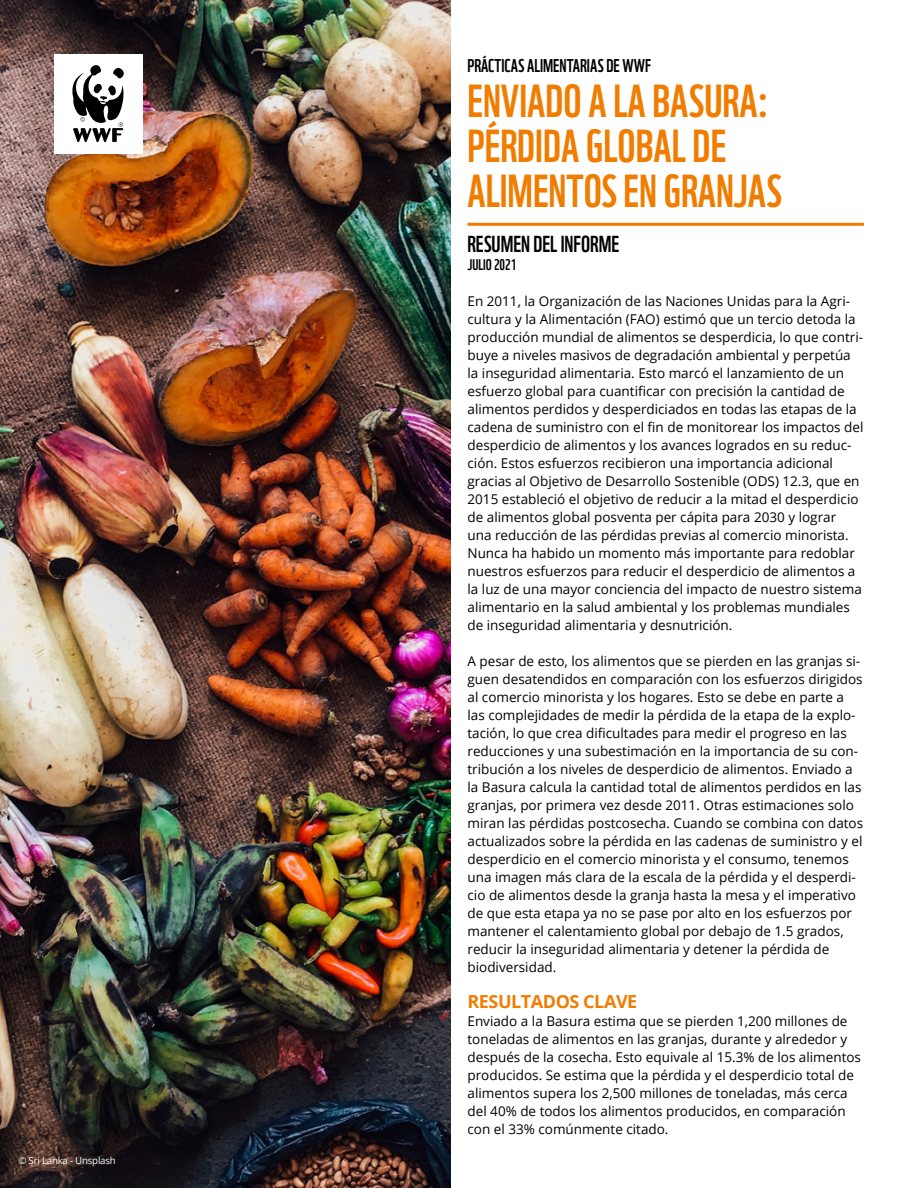
<style>
.page{position:relative;width:918px;height:1188px;background:#fff}
.page>*{position:absolute;margin:0;border:0;box-sizing:border-box;transform-origin:0 0}
.t1{font:45px/45px "WWF";color:#f07d00}
.t2{font:22.5px "WWF";color:#000}
.t3{font:18px "WWF";color:#000}
.t4{font:700 18px "Open Sans";letter-spacing:-.025em;color:#f07d00}
.t5{font:15px "WWF";color:#000}
.t6{font:13.5px/18px "Open Sans";color:#000}
.t7{font:9.75px "Open Sans";letter-spacing:-.025em;color:#fff}
</style>
<div class="page">
<img style="left:0;top:0;width:450px;height:1188px">
<div style="left:54px;top:54px;width:88px;height:99px;background:#fff"></div>
<svg style="left:72px;top:65px;width:52px;height:77px"></svg>
<hr style="left:468px;top:223px;width:396px;height:3px;background:#f07d00">
<p class="t7" style="left:18px;top:1154px;width:99px">© Sri Lanka - Unsplash</p>
<h3 class="t3" style="left:468px;top:51px;width:185px">PRÁCTICAS ALIMENTARIAS DE WWF</h3>
<h1 class="t1" style="left:468px;top:74px;width:316px">ENVIADO A LA BASURA:<br>PÉRDIDA GLOBAL DE<br>ALIMENTOS EN GRANJAS</h1>
<h2 class="t2" style="left:468px;top:226px;width:153px">RESUMEN DEL INFORME</h2>
<p class="t5" style="left:468px;top:253px;width:50px">JULIO 2021</p>
<p class="t6" style="left:468px;top:292px;width:398px">En 2011, la Organización de las Naciones Unidas para la Agri&shy;cultura y la Alimentación (FAO) estimó que un tercio detoda la producción mundial de alimentos se desperdicia, lo que contri&shy;buye a niveles masivos de degradación ambiental y perpetúa la inseguridad alimentaria. Esto marcó el lanzamiento de un esfuerzo global para cuantificar con precisión la cantidad de alimentos perdidos y desperdiciados en todas las etapas de la cadena de suministro con el fin de monitorear los impactos del desperdicio de alimentos y los avances logrados en su reduc&shy;ción. Estos esfuerzos recibieron una importancia adicional gracias al Objetivo de Desarrollo Sostenible (ODS) 12.3, que en 2015 estableció el objetivo de reducir a la mitad el desperdicio de alimentos global posventa per cápita para 2030 y lograr una reducción de las pérdidas previas al comercio minorista.<br>Nunca ha habido un momento más importante para redoblar nuestros esfuerzos para reducir el desperdicio de alimentos a la luz de una mayor conciencia del impacto de nuestro sistema alimentario en la salud ambiental y los problemas mundiales de inseguridad alimentaria y desnutrición.</p>
<p class="t6" style="left:468px;top:652px;width:397px">A pesar de esto, los alimentos que se pierden en las granjas si&shy;guen desatendidos en comparación con los esfuerzos dirigidos al comercio minorista y los hogares. Esto se debe en parte a las complejidades de medir la pérdida de la etapa de la explo&shy;tación, lo que crea dificultades para medir el progreso en las reducciones y una subestimación en la importancia de su con&shy;tribución a los niveles de desperdicio de alimentos. Enviado a la Basura calcula la cantidad total de alimentos perdidos en las granjas, por primera vez desde 2011. Otras estimaciones solo miran las pérdidas postcosecha. Cuando se combina con datos actualizados sobre la pérdida en las cadenas de suministro y el desperdicio en el comercio minorista y el consumo, tenemos una imagen más clara de la escala de la pérdida y el desperdi&shy;cio de alimentos desde la granja hasta la mesa y el imperativo de que esta etapa ya no se pase por alto en los esfuerzos por mantener el calentamiento global por debajo de 1.5 grados, reducir la inseguridad alimentaria y detener la pérdida de biodiversidad.</p>
<h3 class="t4" style="left:468px;top:989px;width:171px">RESULTADOS CLAVE</h3>
<p class="t6" style="left:468px;top:1012px;width:395px">Enviado a la Basura estima que se pierden 1,200 millones de toneladas de alimentos en las granjas, durante y alrededor y después de la cosecha. Esto equivale al 15.3% de los alimentos producidos. Se estima que la pérdida y el desperdicio total de alimentos supera los 2,500 millones de toneladas, más cerca del 40% de todos los alimentos producidos, en comparación con el 33% comúnmente citado.</p>
</div>
